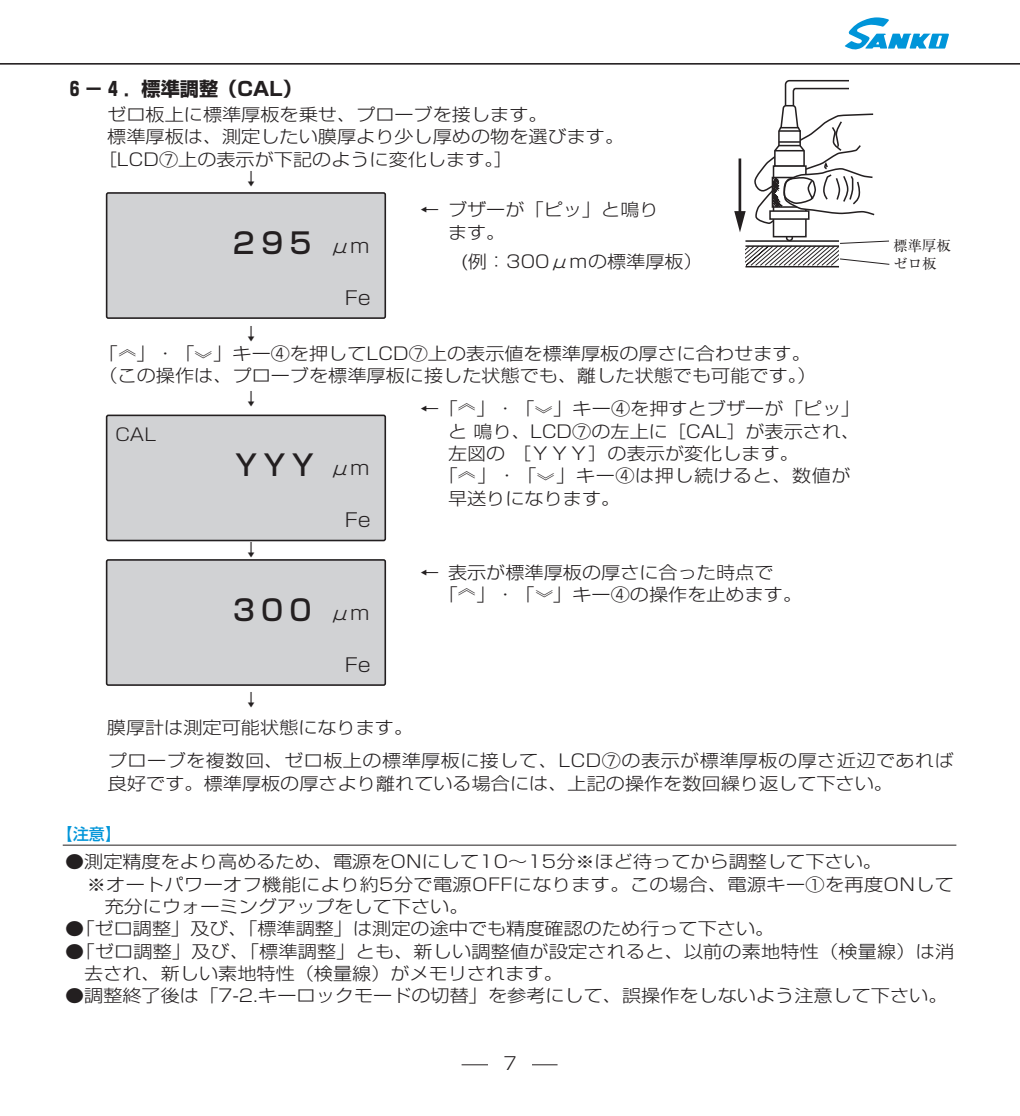
<style>
.page{position:relative;width:1020px;height:1116px;background:#fff}
.page>*{position:absolute;margin:0;border:0;box-sizing:border-box;transform-origin:0 0}
.t1{font:500 28.8px "Shin Go";letter-spacing:.225em;color:#231f20}
.t2{font:700 19.12px "Shin Go";color:#231f20}
.t3{font:300 19.12px "Shin Go";color:#231f20;scale:.9 1}
.t4{font:300 18.68px "Shin Go";color:#231f20;scale:1.11 1}
.t5{font:300 17.55px "Shin Go";color:#231f20}
.t6{font:300 17.32px/22.3px "Shin Go";color:#231f20;scale:1.11 1}
.t7{font:300 17.32px/33.5px "Shin Go";letter-spacing:.025em;color:#231f20;scale:1.11 1}
.t8{font:300 17.32px "Shin Go";letter-spacing:.02em;color:#231f20;scale:1.11 1}
.t9{font:900 17.32px "Shin Go";color:#231f20;scale:1.11 1}
.t10{font:500 15.97px "Shin Go";color:#0095d9}
.t11{font:14.4px/18.2px "Ryumin";color:#231f20}
.s1{font-weight:300;font-size:18.68px}
</style>
<div class="page">
<hr style="left:461px;top:1064px;width:96px;height:1px;background:#231f20">
<div style="left:488px;top:1052px;width:43px;height:24px;background:#fff"></div>
<hr style="left:0;top:63px;width:1019px;height:2px;background:#231f20">
<svg style="left:845px;top:17px;width:103px;height:33px"></svg>
<svg style="left:734px;top:79px;width:155px;height:189px"></svg>
<div style="left:107px;top:193px;width:278px;height:125px;background:#d1d2d4;border-radius:2px"></div>
<div style="left:106px;top:192px;width:280px;height:127px;border:2px solid #231f20;border-radius:2px"></div>
<div style="left:107px;top:560px;width:278px;height:125px;background:#d1d2d4;border-radius:2px"></div>
<div style="left:106px;top:559px;width:280px;height:127px;border:2px solid #231f20;border-radius:2px"></div>
<div style="left:107px;top:415px;width:278px;height:126px;background:#d1d2d4;border-radius:2px"></div>
<div style="left:106px;top:415px;width:280px;height:126px;border:2px solid #231f20;border-radius:2px"></div>
<hr style="left:63px;top:845px;width:893px;height:1px;background:#231f20">
<p class="t2" style="left:65px;top:81px;width:238px">６－４．標準調整（CAL）</p>
<p class="t6" style="left:107px;top:106px;width:398px">ゼロ板上に標準厚板を乗せ、プローブを接します。</p>
<p class="t6" style="left:107px;top:128px;width:467px">標準厚板は、測定したい膜厚より少し厚めの物を選びます。</p>
<p class="t6" style="left:98px;top:150px;width:376px">［LCD⑦上の表示が下記のように変化します。］</p>
<p class="t9" style="left:241px;top:172px;width:19px">↓</p>
<h1 class="t1" style="left:233px;top:232px;width:138px">295 <span class="s1">μm</span></h1>
<p class="t4" style="left:345px;top:291px;width:25px">Fe</p>
<p class="t9" style="left:241px;top:327px;width:19px">↓</p>
<p class="t6" style="left:420px;top:200px;width:19px">←</p>
<p class="t6" style="left:448px;top:201px;width:191px">ブザーが「ピッ」と鳴ります。</p>
<p class="t6" style="left:460px;top:253px;width:219px">(例：300μｍの標準厚板）</p>
<p class="t6" style="left:98px;top:345px;width:648px">「 」・「 」キー④を押してLCD⑦上の表示値を標準厚板の厚さに合わせます。（この操作は、プローブを標準厚板に接した状態でも、離した状態でも可能です。）</p>
<p class="t6" style="left:420px;top:400px;width:398px">←「 」・「 」キー④を押すとブザーが「ピッ」</p>
<p class="t6" style="left:448px;top:422px;width:373px">と鳴り、LCD⑦の左上に［CAL］が表示され、</p>
<p class="t6" style="left:448px;top:445px;width:318px">左図の［ＹＹＹ］の表示が変化します。</p>
<p class="t7" style="left:438px;top:461px;width:373px">「 」・「 」キー④は押し続けると、数値が</p>
<p class="t6" style="left:448px;top:489px;width:157px">早送りになります。</p>
<p class="t3" style="left:119px;top:340px;width:21px">《</p>
<p class="t3" style="left:195px;top:352px;width:21px">》</p>
<p class="t9" style="left:241px;top:392px;width:19px">↓</p>
<p class="t3" style="left:458px;top:395px;width:21px">《</p>
<p class="t3" style="left:535px;top:408px;width:21px">》</p>
<p class="t6" style="left:115px;top:425px;width:39px">CAL</p>
<h1 class="t1" style="left:235px;top:455px;width:136px">YYY <span class="s1">μm</span></h1>
<p class="t4" style="left:345px;top:513px;width:25px">Fe</p>
<p class="t3" style="left:458px;top:462px;width:21px">《</p>
<p class="t3" style="left:537px;top:474px;width:21px">》</p>
<p class="t9" style="left:241px;top:543px;width:19px">↓</p>
<h1 class="t1" style="left:233px;top:599px;width:138px">300 <span class="s1">μm</span></h1>
<p class="t4" style="left:345px;top:658px;width:25px">Fe</p>
<p class="t9" style="left:241px;top:693px;width:19px">↓</p>
<p class="t6" style="left:420px;top:563px;width:19px">←</p>
<p class="t6" style="left:438px;top:563px;width:329px;text-indent:10px">表示が標準厚板の厚さに合った時点で<br>「 」・「 」キー④の操作を止めます。</p>
<p class="t3" style="left:458px;top:580px;width:21px">《</p>
<p class="t3" style="left:536px;top:592px;width:21px">》</p>
<p class="t11" style="left:893px;top:238px;width:59px">標準厚板ゼロ板</p>
<p class="t7" style="left:107px;top:713px;width:764px">膜厚計は測定可能状態になります。<br>プローブを複数回、ゼロ板上の標準厚板に接して、LCD⑦の表示が標準厚板の厚さ近辺であれば</p>
<p class="t6" style="left:108px;top:775px;width:708px">良好です。標準厚板の厚さより離れている場合には、上記の操作を数回繰り返して下さい。</p>
<p class="t10" style="left:57px;top:828px;width:65px">【注意】</p>
<p class="t6" style="left:65px;top:853px;width:737px">●測定精度をより高めるため、電源をONにして10～15分※ほど待ってから調整して下さい。</p>
<p class="t8" style="left:87px;top:878px;width:782px">※オートパワーオフ機能により約5分で電源OFFになります。この場合、電源キー①を再度ONして</p>
<p class="t6" style="left:105px;top:898px;width:329px">充分にウォーミングアップをして下さい。</p>
<p class="t6" style="left:65px;top:920px;width:640px">●「ゼロ調整」及び、「標準調整」は測定の途中でも精度確認のため行って下さい。</p>
<p class="t6" style="left:84px;top:942px;width:785px;text-indent:-19px">●「ゼロ調整」及び、「標準調整」とも、新しい調整値が設定されると、以前の素地特性（検量線）は消去され、新しい素地特性（検量線）がメモリされます。</p>
<p class="t6" style="left:65px;top:987px;width:796px">●調整終了後は「7-2.キーロックモードの切替」を参考にして、誤操作をしないよう注意して下さい。</p>
<p class="t5" style="left:503px;top:1057px;width:15px">7</p>
</div>
